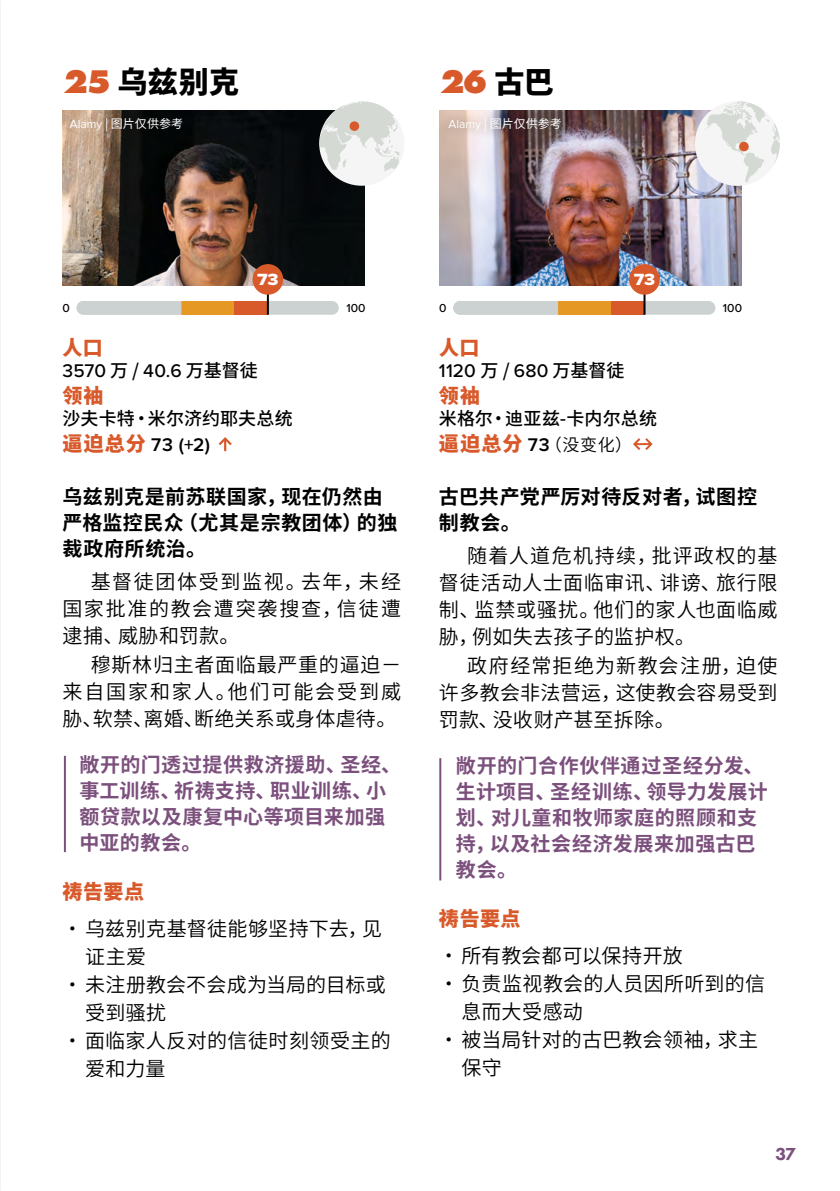
<style>
.page{position:relative;width:840px;height:1191px;background:#fff}
.page>*{position:absolute;margin:0;border:0;box-sizing:border-box;transform-origin:0 0}
.t1{font:800 34px "Futura PT";color:#d8592a}
.t2{font:800 30px "Source Han Sans SC";color:#000}
.t3{font:20px/27px "Source Han Sans SC";letter-spacing:.025em;color:#000}
.t4{font:700 20px/26px "Source Han Sans SC";letter-spacing:.025em;color:#7c507d}
.t5{font:700 20px/26px "Source Han Sans SC";letter-spacing:.03em;color:#000}
.t6{font:800 20px "Source Han Sans SC";letter-spacing:.025em;color:#d8592a}
.t7{font:20px "Source Han Sans SC";letter-spacing:.005em;color:#000}
.t8{font:500 19px "Proxima Nova";letter-spacing:.01em;color:#000}
.t9{font:600 19px "Proxima Nova";color:#000}
.t10{font:500 18px "Source Han Sans SC";letter-spacing:.01em;color:#000}
.t11{font:800 18px "Futura PT";color:#7c507d}
.t12{font:17px "Source Han Sans SC";color:#000}
.t13{font:16.8px "Proxima Nova Wide Extrabld";color:#fff}
.t14{font:12px "Source Han Sans SC";color:#fff}
.t15{font:500 12px "Proxima Nova";color:#000}
.s1{font-family:"Futura PT";font-size:34px;color:#d8592a}
.s2{font-family:"Source Han Sans SC";font-size:30px;color:#000}
.s3{font-family:"Proxima Nova"}
.s4{font-family:"Source Han Sans SC";font-size:18px}
.s5{font-family:"Source Han Sans SC";font-weight:800;font-size:20px;color:#d8592a}
.s6{font-weight:800;font-size:20px;color:#d8592a}
.s7{font-family:"Proxima Nova";font-weight:600;font-size:19px}
</style>
<div class="page">
<img style="left:0;top:0;width:1px;height:1191px">
<img style="left:439px;top:111px;width:301px;height:174px">
<img style="left:62px;top:111px;width:302px;height:174px">
<div style="left:76px;top:301px;width:262px;height:14px;background:#ccd2d2;border-radius:7px"></div>
<div style="left:234px;top:301px;width:34px;height:14px;background:#d8592a"></div>
<div style="left:181px;top:301px;width:53px;height:14px;background:#e59823"></div>
<svg style="left:76px;top:301px;width:6px;height:14px"></svg>
<div style="left:453px;top:301px;width:262px;height:14px;background:#ccd2d2;border-radius:7px"></div>
<div style="left:610px;top:301px;width:34px;height:14px;background:#d8592a"></div>
<div style="left:557px;top:301px;width:53px;height:14px;background:#e59823"></div>
<hr style="left:267px;top:288px;width:2px;height:27px;background:#000">
<hr style="left:643px;top:288px;width:2px;height:27px;background:#000">
<div style="left:252px;top:264px;width:31px;height:31px;background:#d8592a;border-radius:50%"></div>
<div style="left:628px;top:264px;width:31px;height:31px;background:#d8592a;border-radius:50%"></div>
<hr style="left:64px;top:756px;width:2px;height:96px;background:#7c507d">
<svg style="left:218px;top:437px;width:14px;height:14px"></svg>
<hr style="left:439px;top:758px;width:2px;height:122px;background:#7c507d">
<svg style="left:633px;top:438px;width:20px;height:12px"></svg>
<div style="left:319px;top:101px;width:85px;height:85px;background:#f4f5f4;border-radius:50%"></div>
<svg style="left:319px;top:101px;width:81px;height:70px"></svg>
<div style="left:349px;top:121px;width:10px;height:10px;background:#d8592a;border-radius:50%"></div>
<div style="left:694px;top:101px;width:85px;height:85px;background:#f4f5f4;border-radius:50%"></div>
<svg style="left:704px;top:101px;width:75px;height:81px"></svg>
<svg style="left:738px;top:142px;width:10px;height:9px"></svg>
<div style="left:438px;top:108px;width:132px;height:32px;background:#000;opacity:.32"></div>
<h2 class="t2" style="left:64px;top:65px;width:177px"><span class="s1">25</span> 乌兹别克</h2>
<h1 class="t1" style="left:440px;top:60px;width:115px">26 <span class="s2">古巴</span></h1>
<p class="t14" style="left:70px;top:117px;width:115px"><span class="s3">Alamy</span> | 图片仅供参考</p>
<p class="t14" style="left:448px;top:117px;width:115px"><span class="s3">Alamy</span> | 图片仅供参考</p>
<p class="t13" style="left:257px;top:267px;width:23px">73</p>
<p class="t13" style="left:633px;top:267px;width:23px">73</p>
<p class="t15" style="left:63px;top:299px;width:9px">0</p>
<p class="t15" style="left:346px;top:299px;width:21px">100</p>
<p class="t15" style="left:439px;top:299px;width:9px">0</p>
<p class="t15" style="left:722px;top:299px;width:21px">100</p>
<p class="t6" style="left:62px;top:336px;width:42px">人口</p>
<p class="t8" style="left:62px;top:357px;width:197px">3570 <span class="s4">万 /</span> 40.6 <span class="s4">万基督徒</span></p>
<p class="t6" style="left:62px;top:385px;width:42px">领袖</p>
<p class="t10" style="left:62px;top:408px;width:232px">沙夫卡特·米尔济约耶夫总统</p>
<p class="t9" style="left:62px;top:430px;width:149px"><span class="s5">逼迫总分</span> 73 (+2)</p>
<p class="t5" style="left:62px;top:484px;width:336px">乌兹别克是前苏联国家，现在仍然由严格监控民众（尤其是宗教团体）的独裁政府所统治。</p>
<p class="t3" style="left:62px;top:568px;width:340px;text-align:justify;text-indent:28px">基督徒团体受到监视。去年，未经国家批准的教会遭突袭搜查，信徒遭逮捕、威胁和罚款。</p>
<p class="t3" style="left:62px;top:652px;width:340px;text-align:justify;text-indent:28px">穆斯林归主者面临最严重的逼迫－来自国家和家人。他们可能会受到威胁、软禁、离婚、断绝关系或身体虐待。</p>
<p class="t4" style="left:79px;top:752px;width:323px">敞开的门透过提供救济援助、圣经、事工训练、祈祷支持、职业训练、小额贷款以及康复中心等项目来加强中亚的教会。</p>
<p class="t6" style="left:62px;top:880px;width:83px">祷告要点</p>
<p class="t3" style="left:85px;top:914px;width:298px;line-height:28px;text-indent:-23px">•乌兹别克基督徒能够坚持下去，见证主爱</p>
<p class="t3" style="left:85px;top:970px;width:302px;line-height:28px;text-indent:-23px">•未注册教会不会成为当局的目标或受到骚扰</p>
<p class="t3" style="left:85px;top:1026px;width:307px;line-height:28px;text-indent:-23px">•面临家人反对的信徒时刻领受主的爱和力量</p>
<p class="t6" style="left:439px;top:336px;width:42px">人口</p>
<p class="t8" style="left:439px;top:357px;width:187px">1120 <span class="s4">万 /</span> 680 <span class="s4">万基督徒</span></p>
<p class="t6" style="left:439px;top:385px;width:42px">领袖</p>
<p class="t10" style="left:439px;top:408px;width:220px">米格尔·迪亚兹-卡内尔总统</p>
<p class="t12" style="left:439px;top:435px;width:194px"><span class="s6">逼迫总分</span> <span class="s7">73</span>（没变化）</p>
<p class="t5" style="left:438px;top:484px;width:319px">古巴共产党严厉对待反对者，试图控制教会。</p>
<p class="t3" style="left:438px;top:542px;width:340px;text-align:justify;text-indent:28px">随着人道危机持续，批评政权的基督徒活动人士面临审讯、诽谤、旅行限制、监禁或骚扰。他们的家人也面临威胁，例如失去孩子的监护权。</p>
<p class="t3" style="left:438px;top:653px;width:340px;text-align:justify;text-indent:28px">政府经常拒绝为新教会注册，迫使许多教会非法营运，这使教会容易受到罚款、没收财产甚至拆除。</p>
<p class="t4" style="left:455px;top:753px;width:313px">敞开的门合作伙伴通过圣经分发、生计项目、圣经训练、领导力发展计划、对儿童和牧师家庭的照顾和支持，以及社会经济发展来加强古巴教会。</p>
<p class="t6" style="left:438px;top:907px;width:83px">祷告要点</p>
<p class="t7" style="left:438px;top:944px;width:245px">•所有教会都可以保持开放</p>
<p class="t3" style="left:461px;top:969px;width:305px;line-height:28px;text-indent:-23px">•负责监视教会的人员因所听到的信息而大受感动</p>
<p class="t3" style="left:461px;top:1025px;width:298px;line-height:28px;text-indent:-23px">•被当局针对的古巴教会领袖，求主保守</p>
<p class="t11" style="left:775px;top:1142px;width:22px">37</p>
</div>
